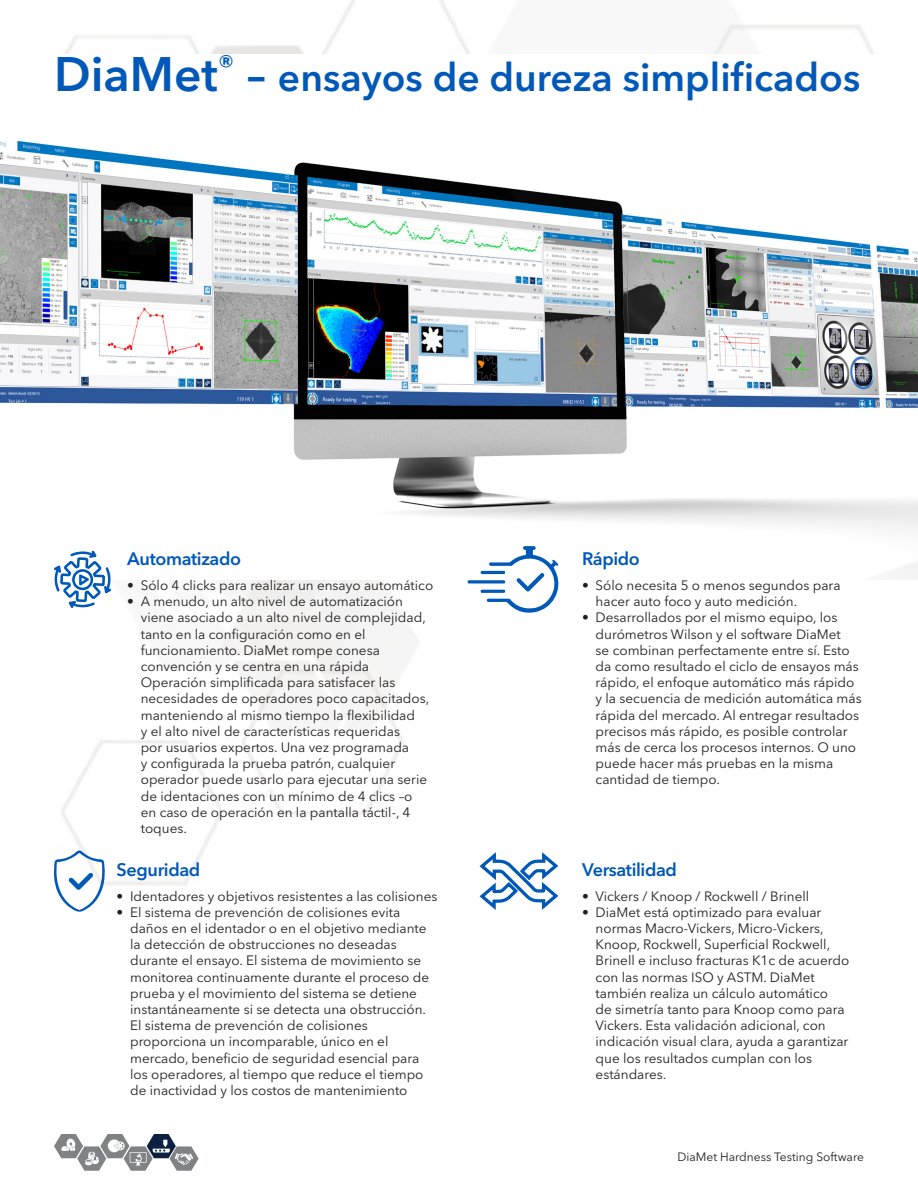
<style>
.page{position:relative;width:918px;height:1188px;background:#fff}
.page>*{position:absolute;margin:0;border:0;box-sizing:border-box;transform-origin:0 0}
.inside_headline{font:600 39px "Avenir Next LT Pro";color:#0058b8}
.sub_headings{font:600 18px "Avenir Next LT Pro";letter-spacing:-.02em;color:#0058b8}
.t1{font:13.5px/16.2px "Avenir Next LT Pro";color:#231f20}
.t2{font:12px "Avenir Next LT Pro";color:#231f20}
.s1{font-size:48px}
</style>
<div class="page">
<svg style="left:54px;top:1134px;width:145px;height:37px"></svg>
<img style="left:0;top:140px;width:918px;height:439px">
<svg style="left:53px;top:504px;width:59px;height:105px"></svg>
<svg style="left:467px;top:546px;width:96px;height:67px"></svg>
<svg style="left:54px;top:850px;width:51px;height:62px"></svg>
<svg style="left:479px;top:852px;width:80px;height:58px"></svg>
<p class="inside_headline" style="left:54px;top:54px;width:808px"><span class="s1">DiaMet</span><sup>®</sup> <span class="s1">–</span> ensayos de dureza simplificados</p>
<p class="sub_headings" style="left:127px;top:548px;width:115px">Automatizado</p>
<p class="t1" style="left:127px;top:577px;width:308px">• Sólo 4 clicks para realizar un ensayo automático</p>
<p class="t1" style="left:141px;top:593px;width:290px;text-indent:-14px">• A menudo, un alto nivel de automatización viene asociado a un alto nivel de complejidad, tanto en la configuración como en el funcionamiento. DiaMet rompe conesa convención y se centra en una rápida Operación simplificada para satisfacer las necesidades de operadores poco capacitados, manteniendo al mismo tiempo la flexibilidad<br>y el alto nivel de características requeridas<br>por usuarios expertos. Una vez programada<br>y configurada la prueba patrón, cualquier operador puede usarlo para ejecutar una serie de identaciones con un mínimo de 4 clics –o en caso de operación en la pantalla táctil-, 4 toques.</p>
<p class="sub_headings" style="left:117px;top:859px;width:85px">Seguridad</p>
<p class="t1" style="left:117px;top:888px;width:322px">• Identadores y objetivos resistentes a las colisiones</p>
<p class="t1" style="left:130px;top:904px;width:300px;text-indent:-14px">• El sistema de prevención de colisiones evita daños en el identador o en el objetivo mediante la detección de obstrucciones no deseadas durante el ensayo. El sistema de movimiento se monitorea continuamente durante el proceso de prueba y el movimiento del sistema se detiene instantáneamente si se detecta una obstrucción.<br>El sistema de prevención de colisiones proporciona un incomparable, único en el mercado, beneficio de seguridad esencial para los operadores, al tiempo que reduce el tiempo de inactividad y los costos de mantenimiento</p>
<p class="sub_headings" style="left:582px;top:548px;width:59px">Rápido</p>
<p class="t1" style="left:596px;top:577px;width:246px;text-indent:-14px">• Sólo necesita 5 o menos segundos para hacer auto foco y auto medición.</p>
<p class="t1" style="left:596px;top:609px;width:268px;text-indent:-14px">• Desarrollados por el mismo equipo, los durómetros Wilson y el software DiaMet<br>se combinan perfectamente entre sí. Esto da como resultado el ciclo de ensayos más rápido, el enfoque automático más rápido y la secuencia de medición automática más rápida del mercado. Al entregar resultados precisos más rápido, es posible controlar más de cerca los procesos internos. O uno puede hacer más pruebas en la misma cantidad de tiempo.</p>
<p class="sub_headings" style="left:582px;top:859px;width:96px">Versatilidad</p>
<p class="t1" style="left:582px;top:888px;width:229px">• Vickers / Knoop / Rockwell / Brinell</p>
<p class="t1" style="left:596px;top:904px;width:255px;text-indent:-14px">• DiaMet está optimizado para evaluar normas Macro-Vickers, Micro-Vickers, Knoop, Rockwell, Superficial Rockwell, Brinell e incluso fracturas K1c de acuerdo con las normas ISO y ASTM. DiaMet también realiza un cálculo automático<br>de simetría tanto para Knoop como para Vickers. Esta validación adicional, con indicación visual clara, ayuda a garantizar que los resultados cumplan con los estándares.</p>
<p class="t2" style="left:677px;top:1150px;width:188px">DiaMet Hardness Testing Software</p>
</div>
